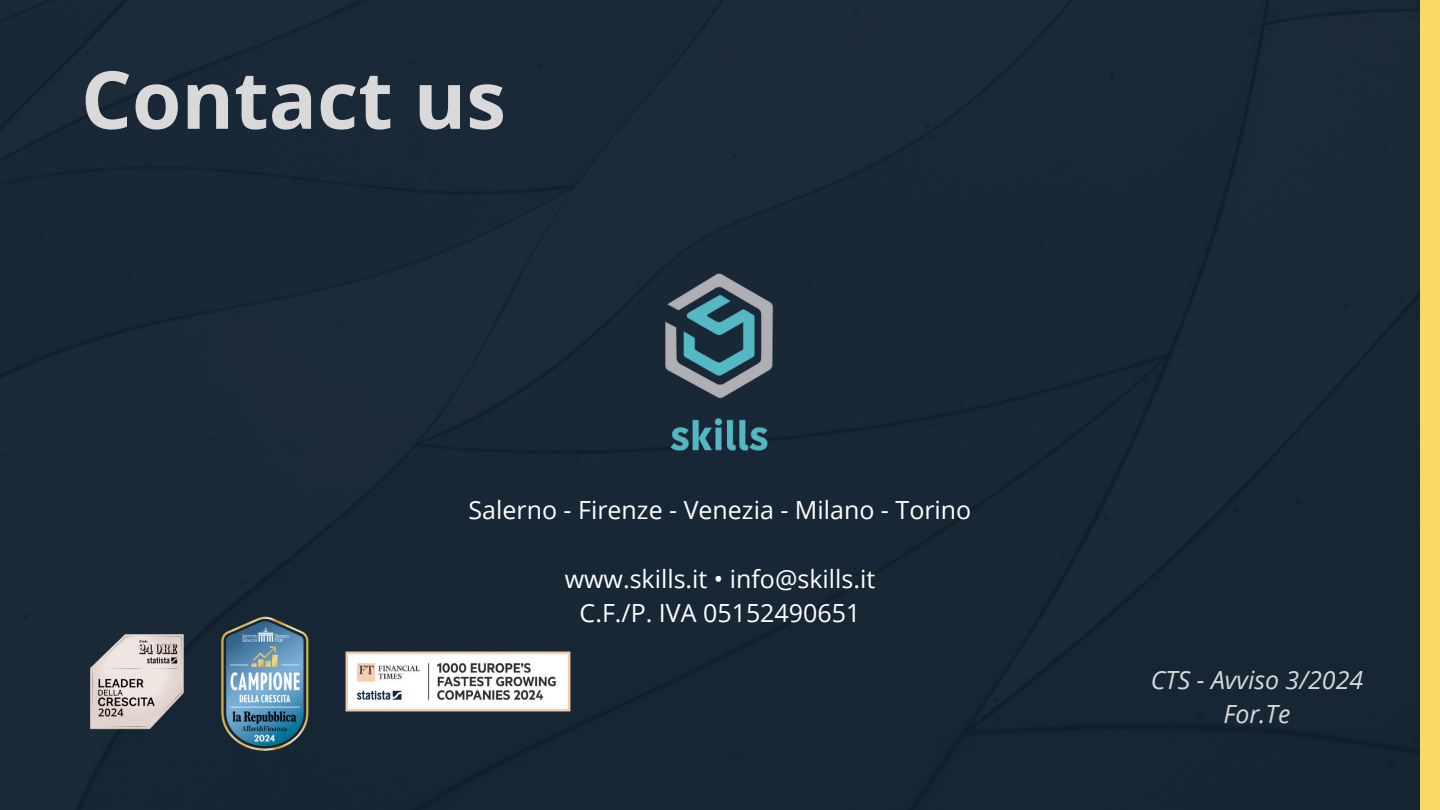
<style>
.page{position:relative;width:1440px;height:810px;background:#fff}
.page>*{position:absolute;margin:0;border:0;box-sizing:border-box;transform-origin:0 0}
.t1{font:700 80px "Open Sans";color:#d9d9d9}
.t2{font:25px "Open Sans";color:#fff}
.t3{font:italic 25px "Open Sans";color:#d9d9d9}
</style>
<div class="page">
<div style="left:0;top:0;width:1420px;height:810px;background:#192836"></div>
<img style="left:632px;top:237px;width:176px;height:226px">
<div style="left:1420px;top:0;width:20px;height:810px;background:#fada63"></div>
<img style="left:65px;top:609px;width:534px;height:145px">
<h1 class="t1" style="left:81px;top:43px;width:426px">Contact us</h1>
<p class="t2" style="left:469px;top:492px;width:504px">Salerno - Firenze - Venezia - Milano - Torino</p>
<p class="t2" style="left:565px;top:561px;width:312px">www.skills.it • info@skills.it</p>
<p class="t2" style="left:580px;top:595px;width:282px">C.F./P. IVA 05152490651</p>
<p class="t3" style="left:1151px;top:662px;width:214px">CTS - Avviso 3/2024</p>
<p class="t3" style="left:1224px;top:696px;width:68px">For.Te</p>
</div>
